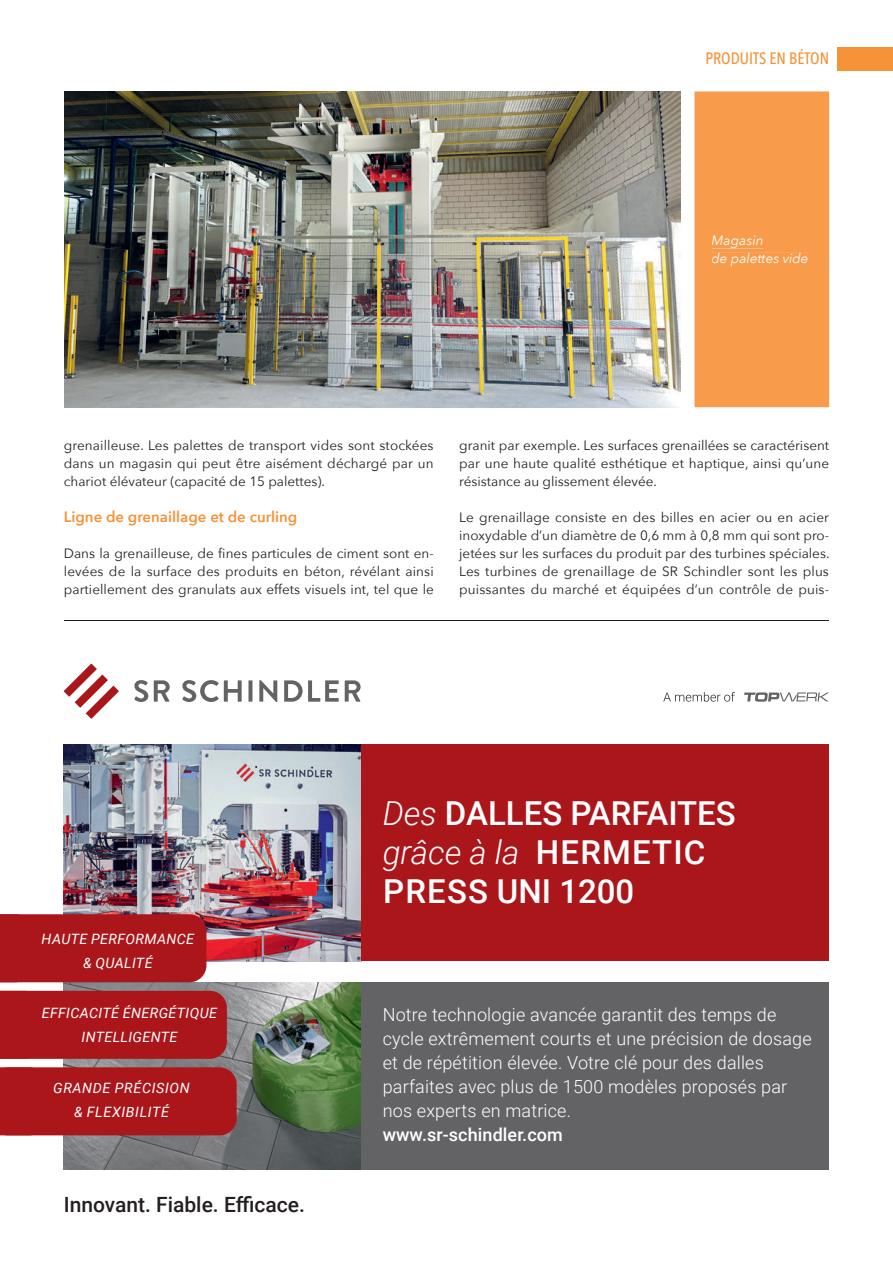
<style>
.page{position:relative;width:893px;height:1263px;background:#fff}
.page>*{position:absolute;margin:0;border:0;box-sizing:border-box;transform-origin:0 0}
.t1{font:500 33px/39px "Roboto";color:#fff}
.t2{font:500 21px "Roboto";color:#231f20}
.t3{font:300 18px/24px "Roboto";letter-spacing:.01em;color:#fff}
.t4{font:500 18px "Roboto";letter-spacing:.005em;color:#fff}
.t5{font:500 16.5px "Avenir Next Condensed";color:#f69238}
.t6{font:600 15px "Avenir Next";color:#f69238}
.t7{font:italic 14.25px/24px "Roboto";letter-spacing:.025em;color:#fff;text-align:center}
.t8{font:italic 14.25px/24px "Roboto";letter-spacing:.045em;color:#fff;text-align:center}
.t9{font:13.5px/18px "Avenir Next";letter-spacing:.005em;color:#231f20;text-align:justify}
.t10{font:italic 13.5px/18px "Avenir Next";color:#fff}
.s1{font-weight:300;font-style:italic}
</style>
<div class="page">
<div style="left:838px;top:47px;width:55px;height:23px;background:#f69238"></div>
<img style="left:65px;top:91px;width:615px;height:316px">
<div style="left:695px;top:91px;width:134px;height:316px;background:#f89c4b"></div>
<div style="left:712px;top:236px;width:52px;height:12px;background:#f89c4b"></div>
<div style="left:712px;top:253px;width:96px;height:13px;background:#f89c4b"></div>
<hr style="left:65px;top:620px;width:764px;height:1px;background:#231f20">
<svg style="left:663px;top:692px;width:72px;height:10px"></svg>
<svg style="left:744px;top:692px;width:85px;height:10px"></svg>
<img style="left:64px;top:744px;width:297px;height:217px">
<div style="left:356px;top:982px;width:473px;height:187px;background:#636366"></div>
<svg style="left:64px;top:664px;width:55px;height:55px"></svg>
<svg style="left:134px;top:680px;width:14px;height:22px"></svg>
<svg style="left:154px;top:680px;width:16px;height:22px"></svg>
<svg style="left:182px;top:680px;width:60px;height:22px"></svg>
<hr style="left:249px;top:680px;width:3px;height:22px;background:#636366">
<svg style="left:259px;top:680px;width:18px;height:22px"></svg>
<svg style="left:284px;top:680px;width:55px;height:22px"></svg>
<svg style="left:345px;top:680px;width:16px;height:22px"></svg>
<div style="left:361px;top:744px;width:468px;height:217px;background:#ab161a"></div>
<img style="left:64px;top:982px;width:297px;height:187px">
<div style="left:0;top:914px;width:206px;height:68px;background:#ab161a"></div>
<div style="left:0;top:991px;width:227px;height:68px;background:#ab161a"></div>
<div style="left:0;top:1067px;width:237px;height:68px;background:#ab161a"></div>
<p class="t5" style="left:705px;top:49px;width:125px">PRODUITS EN BÉTON</p>
<p class="t10" style="left:712px;top:231px;width:99px">Magasin<br>de palettes vide</p>
<p class="t9" style="left:64px;top:436px;width:371px">grenailleuse. Les palettes de transport vides sont stockées dans un magasin qui peut être aisément déchargé par un chariot élévateur (capacité de 15 palettes).</p>
<p class="t6" style="left:64px;top:504px;width:235px">Ligne de grenaillage et de curling</p>
<p class="t9" style="left:64px;top:544px;width:372px">Dans la grenailleuse, de fines particules de ciment sont en&shy;levées de la surface des produits en béton, révélant ainsi partiellement des granulats aux effets visuels int, tel que le</p>
<p class="t9" style="left:459px;top:436px;width:371px">granit par exemple. Les surfaces grenaillées se caractérisent par une haute qualité esthétique et haptique, ainsi qu’une résistance au glissement élevée.</p>
<p class="t9" style="left:459px;top:508px;width:372px">Le grenaillage consiste en des billes en acier ou en acier inoxydable d’un diamètre de 0,6 mm à 0,8 mm qui sont pro&shy;jetées sur les surfaces du produit par des turbines spéciales.<br>Les turbines de grenaillage de SR Schindler sont les plus puissantes du marché et équipées d’un contrôle de puis-</p>
<p class="t7" style="left:42px;top:926px;width:154px">HAUTE PERFORMANCE &amp; QUALITÉ</p>
<p class="t7" style="left:42px;top:1001px;width:177px">EFFICACITÉ ÉNERGÉTIQUE<br>INTELLIGENTE</p>
<p class="t8" style="left:53px;top:1075px;width:138px">GRANDE PRÉCISION &amp; FLEXIBILITÉ</p>
<h2 class="t2" style="left:64px;top:1190px;width:243px">Innovant. Fiable. Efficace.</h2>
<h1 class="t1" style="left:383px;top:793px;width:355px"><span class="s1">Des</span> DALLES PARFAITES <span class="s1">grâce à la</span> HERMETIC<br>PRESS UNI 1200</h1>
<h3 class="t3" style="left:383px;top:1002px;width:430px">Notre technologie avancée garantit des temps de cycle extrêmement courts et une précision de dosage et de répétition élevée. Votre clé pour des dalles parfaites avec plus de 1500 modèles proposés par nos experts en matrice.</h3>
<h3 class="t4" style="left:383px;top:1122px;width:182px">www.sr-schindler.com</h3>
</div>
